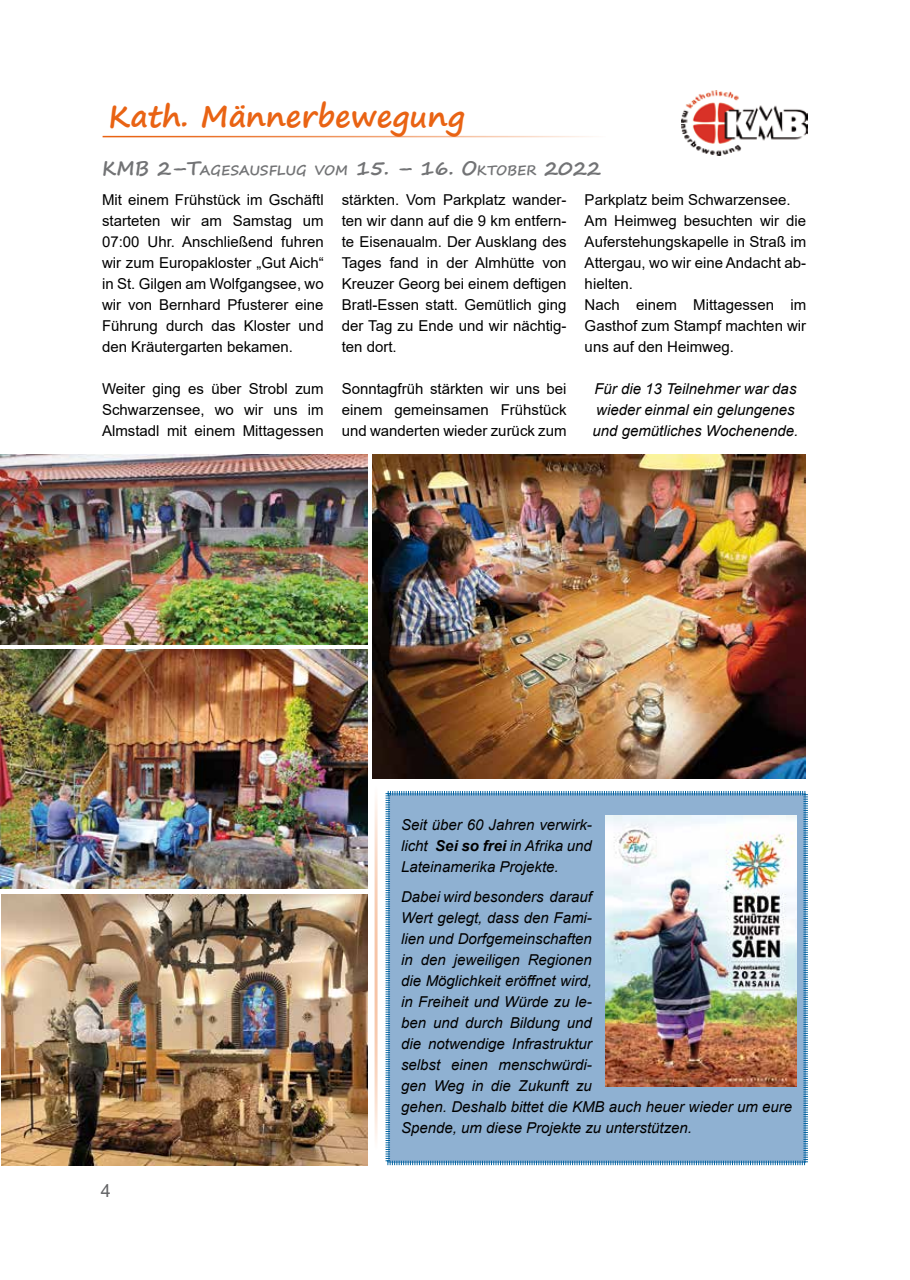
<style>
.page{position:relative;width:910px;height:1280px;background:#fff}
.page>*{position:absolute;margin:0;border:0;box-sizing:border-box;transform-origin:0 0}
.t1{font:700 30px "Segoe Print";color:#e96313}
.t2{font:700 19.5px "Segoe Print";color:#727375}
.t3{font:18px "Arial";color:#646567}
.t4{font:15px/21px "Arial";color:#000;text-align:justify}
.t5{font:italic 15px/21px "Arial";color:#000}
.t6{font:700 13.65px "Segoe Print";color:#727375}
.s1{font-size:19.5px}
.s2{font-weight:700}
</style>
<div class="page">
<svg style="left:385px;top:791px;width:423px;height:375px;background:#8db0d1"></svg>
<hr style="left:375px;top:786px;width:3px;height:364px;background:#e96313">
<hr style="left:103px;top:136px;width:503px;height:1px;background:#e96313">
<img style="left:682px;top:91px;width:125px;height:64px">
<img style="left:0;top:454px;width:367px;height:191px">
<img style="left:372px;top:454px;width:434px;height:324px">
<img style="left:1px;top:894px;width:367px;height:271px">
<img style="left:0;top:649px;width:368px;height:240px">
<img style="left:605px;top:816px;width:192px;height:271px">
<h1 class="t1" style="left:108px;top:89px;width:358px">Kath. Männerbewegung</h1>
<h2 class="t2" style="left:102px;top:150px;width:16px">KMB</h2>
<p class="t6" style="left:157px;top:158px;width:446px"><span class="s1">2–T</span>AGESAUSFLUG VOM <span class="s1">15. – 16. O</span>KTOBER <span class="s1">2022</span></p>
<p class="t4" style="left:102px;top:189px;width:223px">Mit einem Frühstück im Gschäftl starteten wir am Samstag um 07:00 Uhr. Anschließend fuhren wir zum Europakloster „Gut Aich“ in St. Gilgen am Wolfgangsee, wo wir von Bernhard Pfusterer eine Führung durch das Kloster und den Kräutergarten bekamen.</p>
<p class="t4" style="left:102px;top:378px;width:223px">Weiter ging es über Strobl zum Schwarzensee, wo wir uns im Almstadl mit einem Mittagessen</p>
<p class="t4" style="left:585px;top:189px;width:223px;text-align:left">Parkplatz beim Schwarzensee.<br>Am Heimweg besuchten wir die<br>Auferstehungskapelle in Straß im<br>Attergau, wo wir eine Andacht ab&shy;hielten.<br>Nach einem Mittagessen im<br>Gasthof zum Stampf machten wir uns auf den Heimweg.</p>
<p class="t5" style="left:592px;top:378px;width:207px">Für die 13 Teilnehmer war das wieder einmal ein gelungenes und gemütliches Wochenende.</p>
<p class="t4" style="left:342px;top:189px;width:226px">stärkten. Vom Parkplatz wander&shy;ten wir dann auf die 9 km entfern&shy;te Eisenaualm. Der Ausklang des Tages fand in der Almhütte von Kreuzer Georg bei einem deftigen Bratl-Essen statt. Gemütlich ging der Tag zu Ende und wir nächtig&shy;ten dort.</p>
<p class="t4" style="left:342px;top:378px;width:226px">Sonntagfrüh stärkten wir uns bei einem gemeinsamen Frühstück und wanderten wieder zurück zum</p>
<p class="t3" style="left:101px;top:1178px;width:12px">4</p>
<p class="t5" style="left:401px;top:814px;width:192px;text-align:justify">Seit über 60 Jahren verwirk&shy;licht <span class="s2">Sei so frei</span> in Afrika und Lateinamerika Projekte.</p>
<p class="t5" style="left:401px;top:886px;width:393px">Dabei wird besonders darauf<br>Wert gelegt, dass den Fami-<br>lien und Dorfgemeinschaften<br>in den jeweiligen Regionen<br>die Möglichkeit eröffnet wird,<br>in Freiheit und Würde zu le-<br>ben und durch Bildung und<br>die notwendige Infrastruktur<br>selbst einen menschwürdi-<br>gen Weg in die Zukunft zu<br>gehen. Deshalb bittet die KMB auch heuer wieder um eure<br>Spende, um diese Projekte zu unterstützen.</p>
</div>
